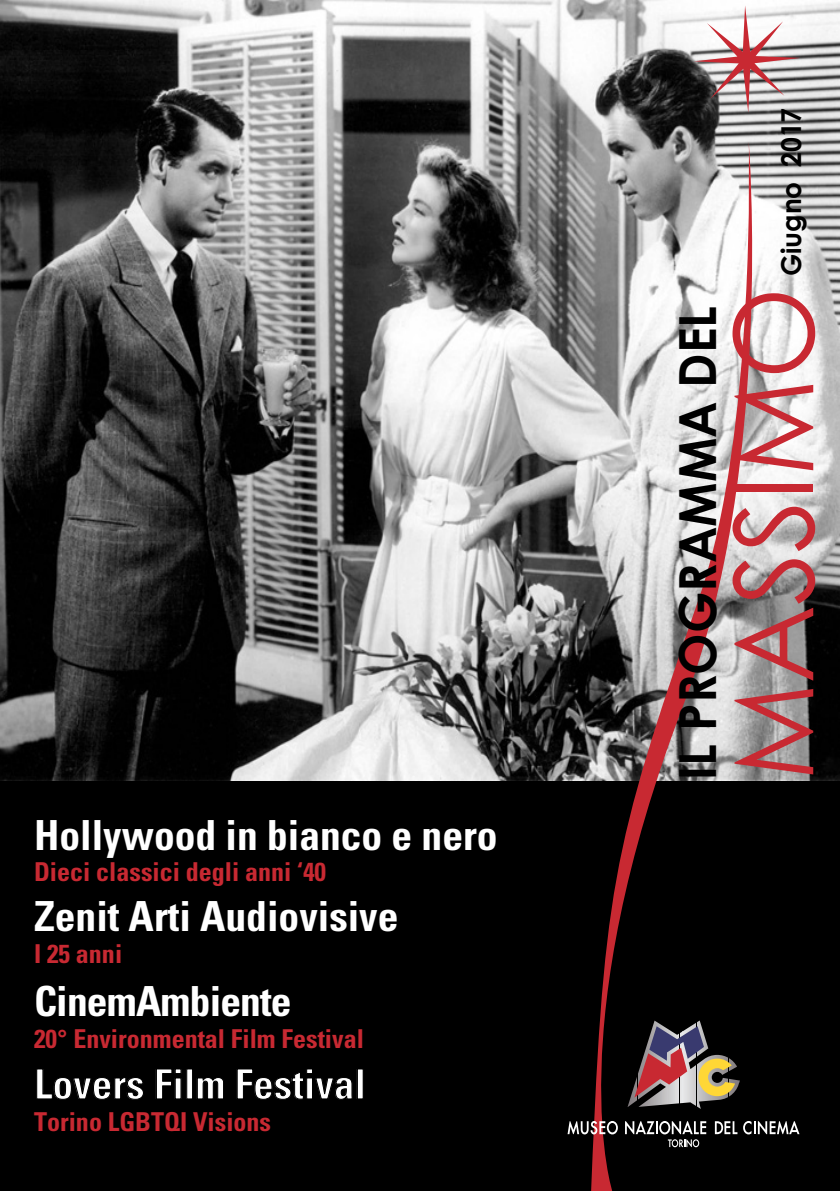
<style>
.page{position:relative;width:840px;height:1191px;background:#fff}
.page>*{position:absolute;margin:0;border:0;box-sizing:border-box;transform-origin:0 0}
.t1{font:109.6px "Century Gothic";color:#c82932;scale:.96 1}
.t2{font:700 51.2px "Century Gothic";color:#000;scale:.96 1}
.t3{font:700 condensed 41.4px "Univers";color:#fff}
.t4{font:700 condensed 41.4px "Univers";letter-spacing:-.02em;color:#fff}
.t5{font:700 27.4px "Century Gothic";color:#000;scale:.96 1}
.t6{font:700 condensed 26px "Univers";color:#c82932}
</style>
<div class="page">
<div style="left:0;top:0;width:839px;height:1191px;background:#000"></div>
<img style="left:0;top:0;width:839px;height:780px">
<svg style="left:558px;top:141px;width:261px;height:1050px"></svg>
<svg style="left:693px;top:5px;width:106px;height:108px;background:#c4afb0"></svg>
<hr style="left:627px;top:1020px;width:1px;height:89px;background:#7f797c">
<hr style="left:628px;top:1020px;width:1px;height:89px;background:#817b7e">
<hr style="left:629px;top:1020px;width:1px;height:89px;background:#827c80">
<hr style="left:630px;top:1020px;width:1px;height:89px;background:#847e81">
<hr style="left:631px;top:1020px;width:1px;height:89px;background:#858083">
<hr style="left:632px;top:1020px;width:1px;height:89px;background:#878285">
<hr style="left:633px;top:1020px;width:1px;height:89px;background:#888386">
<hr style="left:634px;top:1020px;width:1px;height:89px;background:#8c8588">
<hr style="left:635px;top:1020px;width:1px;height:89px;background:#8d8789">
<hr style="left:636px;top:1020px;width:1px;height:89px;background:#8f898b">
<hr style="left:637px;top:1020px;width:1px;height:89px;background:#918b8e">
<hr style="left:638px;top:1020px;width:1px;height:89px;background:#928d90">
<hr style="left:639px;top:1020px;width:1px;height:89px;background:#948f92">
<hr style="left:640px;top:1020px;width:1px;height:89px;background:#969194">
<hr style="left:641px;top:1020px;width:1px;height:89px;background:#969294">
<hr style="left:642px;top:1020px;width:1px;height:89px;background:#989496">
<hr style="left:643px;top:1020px;width:1px;height:89px;background:#9a9597">
<hr style="left:644px;top:1020px;width:1px;height:89px;background:#9b979a">
<hr style="left:645px;top:1020px;width:1px;height:89px;background:#9d999c">
<hr style="left:646px;top:1020px;width:1px;height:89px;background:#9f9b9d">
<hr style="left:647px;top:1020px;width:1px;height:89px;background:#a29e9f">
<hr style="left:648px;top:1020px;width:1px;height:89px;background:#a4a0a2">
<hr style="left:649px;top:1020px;width:1px;height:89px;background:#a6a2a4">
<hr style="left:650px;top:1020px;width:1px;height:89px;background:#a8a5a7">
<hr style="left:651px;top:1020px;width:1px;height:89px;background:#aaa7a8">
<hr style="left:652px;top:1020px;width:1px;height:89px;background:#aca9aa">
<hr style="left:653px;top:1020px;width:1px;height:89px;background:#aeacad">
<hr style="left:654px;top:1020px;width:1px;height:89px;background:#afadae">
<hr style="left:655px;top:1020px;width:1px;height:89px;background:#b1afb1">
<hr style="left:656px;top:1020px;width:1px;height:89px;background:#b3b1b4">
<hr style="left:657px;top:1020px;width:1px;height:89px;background:#b5b4b5">
<hr style="left:658px;top:1020px;width:1px;height:89px;background:#b7b6b7">
<hr style="left:659px;top:1020px;width:1px;height:89px;background:#b9b8ba">
<hr style="left:660px;top:1020px;width:1px;height:89px;background:#bbbbbd">
<hr style="left:661px;top:1020px;width:1px;height:89px;background:#c0bec0">
<hr style="left:662px;top:1020px;width:1px;height:89px;background:#c2c0c1">
<hr style="left:663px;top:1020px;width:1px;height:89px;background:#c4c3c3">
<hr style="left:664px;top:1020px;width:1px;height:89px;background:#c6c5c6">
<hr style="left:665px;top:1020px;width:1px;height:89px;background:#c8c6c8">
<hr style="left:666px;top:1020px;width:1px;height:89px;background:#cac9cb">
<hr style="left:667px;top:1020px;width:1px;height:89px;background:#cac9ca">
<hr style="left:669px;top:1020px;width:1px;height:89px;background:#cccccd">
<hr style="left:670px;top:1020px;width:1px;height:89px;background:#cfced0">
<hr style="left:671px;top:1020px;width:1px;height:89px;background:#d1d1d3">
<hr style="left:672px;top:1020px;width:1px;height:89px;background:#d3d3d5">
<hr style="left:673px;top:1020px;width:1px;height:89px;background:#d5d6d8">
<hr style="left:674px;top:1020px;width:1px;height:89px;background:#d7d8d9">
<hr style="left:675px;top:1020px;width:1px;height:89px;background:#dcdcdc">
<hr style="left:676px;top:1020px;width:1px;height:89px;background:#dddcde">
<hr style="left:677px;top:1020px;width:1px;height:89px;background:#e0dfe1">
<hr style="left:678px;top:1020px;width:1px;height:89px;background:#e2e2e4">
<hr style="left:679px;top:1020px;width:1px;height:89px;background:#e4e4e5">
<hr style="left:680px;top:1020px;width:1px;height:89px;background:#e6e7e8">
<hr style="left:681px;top:1020px;width:1px;height:89px;background:#e8e9eb">
<hr style="left:682px;top:1020px;width:1px;height:89px;background:#e6e7e8">
<hr style="left:683px;top:1020px;width:1px;height:89px;background:#e4e4e5">
<hr style="left:684px;top:1020px;width:1px;height:89px;background:#e2e2e4">
<hr style="left:685px;top:1020px;width:1px;height:89px;background:#e0e1e2">
<hr style="left:686px;top:1020px;width:1px;height:89px;background:#dededf">
<hr style="left:687px;top:1020px;width:1px;height:89px;background:#dcdcdc">
<hr style="left:689px;top:1020px;width:1px;height:89px;background:#d9d9db">
<hr style="left:690px;top:1020px;width:1px;height:89px;background:#d7d7d8">
<hr style="left:691px;top:1020px;width:1px;height:89px;background:#d5d4d6">
<hr style="left:692px;top:1020px;width:1px;height:89px;background:#d3d2d3">
<hr style="left:693px;top:1020px;width:1px;height:89px;background:#d1cfd0">
<hr style="left:694px;top:1020px;width:1px;height:89px;background:#cfced0">
<hr style="left:695px;top:1020px;width:1px;height:89px;background:#cccccd">
<hr style="left:696px;top:1020px;width:1px;height:89px;background:#cacacc">
<hr style="left:697px;top:1020px;width:1px;height:89px;background:#c8c8c9">
<hr style="left:698px;top:1020px;width:1px;height:89px;background:#c6c5c6">
<hr style="left:699px;top:1020px;width:1px;height:89px;background:#c4c3c5">
<hr style="left:700px;top:1020px;width:1px;height:89px;background:#c2c1c2">
<hr style="left:701px;top:1020px;width:1px;height:89px;background:#c0bec0">
<hr style="left:702px;top:1020px;width:1px;height:89px;background:#bdbdbd">
<hr style="left:703px;top:1020px;width:1px;height:89px;background:#bbbbbd">
<hr style="left:704px;top:1020px;width:1px;height:89px;background:#b9b8ba">
<hr style="left:705px;top:1020px;width:1px;height:89px;background:#b7b6b7">
<hr style="left:706px;top:1020px;width:1px;height:89px;background:#b5b4b5">
<hr style="left:707px;top:1020px;width:1px;height:89px;background:#b3b1b2">
<hr style="left:708px;top:1020px;width:1px;height:89px;background:#b1afb1">
<hr style="left:709px;top:1020px;width:1px;height:89px;background:#afadae">
<hr style="left:710px;top:1020px;width:1px;height:89px;background:#aeacad">
<hr style="left:711px;top:1020px;width:1px;height:89px;background:#aca9aa">
<hr style="left:712px;top:1020px;width:1px;height:89px;background:#aaa7a9">
<hr style="left:713px;top:1020px;width:1px;height:89px;background:#a8a5a7">
<hr style="left:714px;top:1020px;width:1px;height:89px;background:#a6a2a4">
<hr style="left:715px;top:1020px;width:1px;height:89px;background:#a4a0a2">
<hr style="left:716px;top:1020px;width:1px;height:89px;background:#a29e9f">
<hr style="left:717px;top:1020px;width:1px;height:89px;background:#a09c9f">
<hr style="left:718px;top:1020px;width:1px;height:89px;background:#9f9b9d">
<hr style="left:719px;top:1020px;width:1px;height:89px;background:#9d999b">
<hr style="left:720px;top:1020px;width:1px;height:89px;background:#9b9798">
<hr style="left:722px;top:1020px;width:1px;height:89px;background:#9a9597">
<hr style="left:723px;top:1020px;width:1px;height:89px;background:#989395">
<hr style="left:724px;top:1020px;width:1px;height:89px;background:#969193">
<hr style="left:725px;top:1020px;width:1px;height:89px;background:#948f92">
<hr style="left:726px;top:1020px;width:1px;height:89px;background:#928d90">
<hr style="left:727px;top:1020px;width:1px;height:89px;background:#918d90">
<hr style="left:728px;top:1020px;width:1px;height:89px;background:#8f8a8d">
<hr style="left:729px;top:1020px;width:1px;height:89px;background:#8d888b">
<hr style="left:730px;top:1020px;width:1px;height:89px;background:#8c8689">
<hr style="left:731px;top:1020px;width:1px;height:89px;background:#8a8587">
<hr style="left:732px;top:1020px;width:1px;height:89px;background:#888386">
<hr style="left:733px;top:1020px;width:1px;height:89px;background:#878184">
<hr style="left:734px;top:1020px;width:1px;height:89px;background:#857f82">
<hr style="left:735px;top:1020px;width:1px;height:89px;background:#847e81">
<hr style="left:736px;top:1020px;width:1px;height:89px;background:#827c80">
<hr style="left:737px;top:1020px;width:1px;height:89px;background:#817b7e">
<hr style="left:738px;top:1020px;width:1px;height:89px;background:#7f797c">
<hr style="left:739px;top:1020px;width:1px;height:89px;background:#7f797c">
<svg style="left:634px;top:1026px;width:100px;height:71px"></svg>
<svg style="left:567px;top:1121px;width:50px;height:13px"></svg>
<svg style="left:714px;top:1121px;width:85px;height:13px"></svg>
<svg style="left:624px;top:1121px;width:81px;height:26px"></svg>
<h3 class="t3" style="left:34px;top:809px;width:465px">Hollywood in bianco e nero</h3>
<p class="t6" style="left:34px;top:856px;width:293px">Dieci classici degli anni ‘40</p>
<h3 class="t3" style="left:34px;top:891px;width:366px">Zenit Arti Audiovisive</h3>
<p class="t6" style="left:34px;top:938px;width:90px">I 25 anni</p>
<h3 class="t4" style="left:34px;top:976px;width:259px">CinemAmbiente</h3>
<p class="t6" style="left:34px;top:1022px;width:331px">20° Environmental Film Festival</p>
<h3 class="t3" style="left:34px;top:1058px;width:333px">Lovers Film Festival</h3>
<p class="t6" style="left:34px;top:1105px;width:238px">Torino LGBTQI Visions</p>
<h2 class="t2" style="left:658px;top:780px;width:495px;rotate:-90deg">IL PROGRAMMA DEL</h2>
<p class="t5" style="left:769px;top:276px;width:177px;rotate:-90deg">Giugno 2017</p>
<h1 class="t1" style="left:696px;top:780px;width:515px;rotate:-90deg">MASSIMO</h1>
</div>
